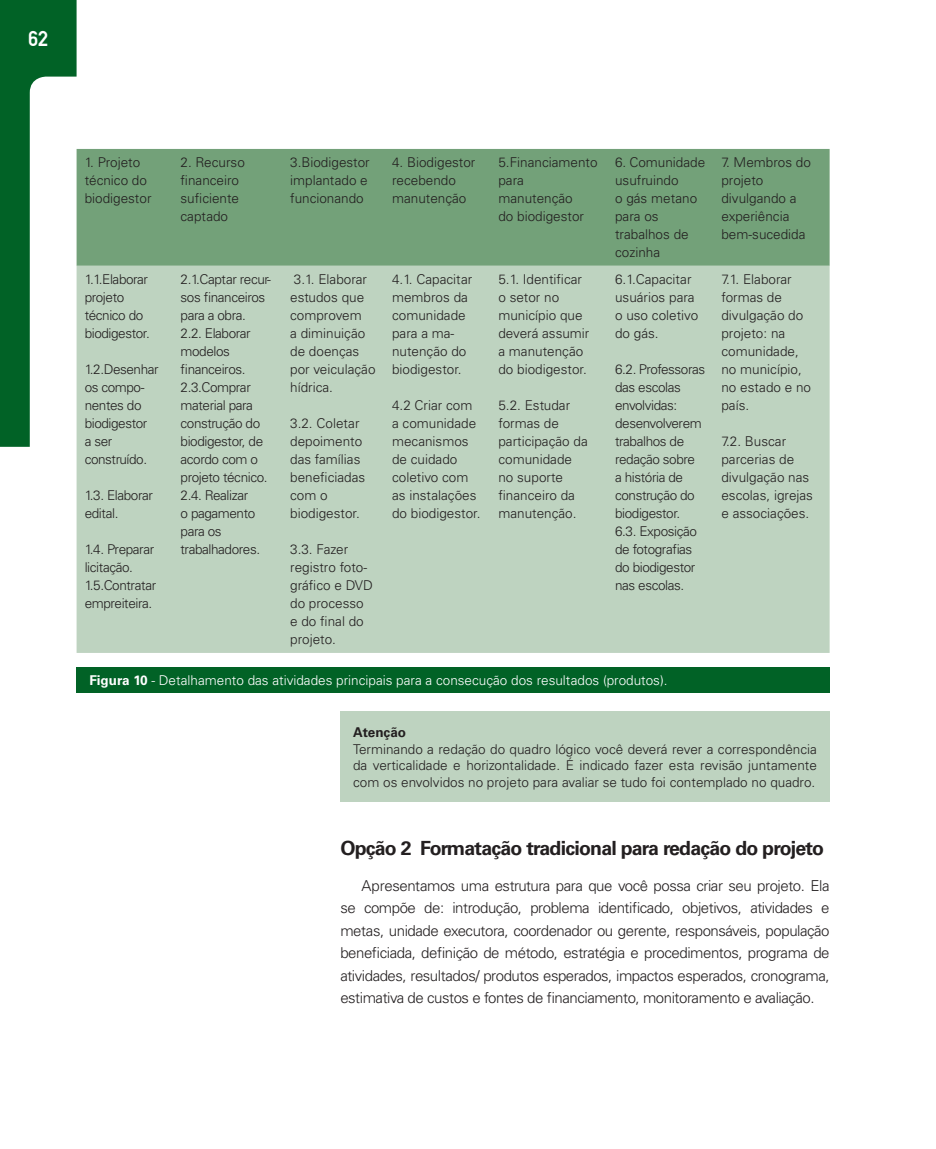
<style>
.page{position:relative;width:936px;height:1149px;background:#fff}
.page>*{position:absolute;margin:0;border:0;box-sizing:border-box;transform-origin:0 0}
.t1{font:21px "Alte DIN1451 Mittelschriftgepraegt";color:#fff}
.Titulo_3{font:700 19.5px "Univers LT Std";letter-spacing:-.04em;color:#231f20}
.Texto_corrido{font:300 15px/22.5px "Univers LT Std";letter-spacing:-.03em;color:#231f20;text-align:justify}
.Tabela{font:300 13.5px/18px "Univers LT Std";color:#231f20}
.Tabela-2{font:300 13.5px/18px "Univers LT Std";letter-spacing:-.03em;color:#231f20}
.box_destaque{font:300 13.5px/16.5px "Univers LT Std";color:#231f20;text-align:justify}
.Legenda{font:300 13.5px "Univers LT Std";color:#fff}
.box_destaque-2{font:700 13.5px "Univers LT Std";color:#231f20}
.s1{font-weight:700}
</style>
<div class="page">
<svg style="left:0;top:0;width:77px;height:446px"></svg>
<div style="left:77px;top:149px;width:752px;height:117px;background:#73a179"></div>
<div style="left:77px;top:266px;width:752px;height:386px;background:#bed3c0"></div>
<div style="left:77px;top:666px;width:752px;height:26px;background:#016226"></div>
<div style="left:340px;top:711px;width:489px;height:90px;background:#bed3c0"></div>
<h1 class="t1" style="left:28px;top:26px;width:22px">62</h1>
<p class="Tabela" style="left:85px;top:153px;width:68px">1. Projeto técnico do biodigestor</p>
<p class="Tabela" style="left:180px;top:153px;width:66px">2. Recurso financeiro suficiente captado</p>
<p class="Tabela" style="left:290px;top:153px;width:81px">3.Biodigestor implantado e funcionando</p>
<p class="Tabela" style="left:392px;top:153px;width:85px">4. Biodigestor recebendo manutenção</p>
<p class="Tabela" style="left:498px;top:153px;width:101px">5.Financiamento para manutenção<br>do biodigestor</p>
<p class="Tabela" style="left:615px;top:153px;width:92px">6. Comunidade usufruindo<br>o gás metano para os trabalhos de cozinha</p>
<p class="Tabela" style="left:721px;top:153px;width:91px">7. Membros do projeto divulgando a experiência bem-sucedida</p>
<p class="Tabela-2" style="left:85px;top:270px;width:67px">1.1.Elaborar projeto técnico do biodigestor.</p>
<p class="Tabela-2" style="left:85px;top:360px;width:75px">1.2.Desenhar os compo&shy;nentes do biodigestor<br>a ser construído.</p>
<p class="Tabela-2" style="left:85px;top:486px;width:70px">1.3. Elaborar edital.</p>
<p class="Tabela-2" style="left:85px;top:540px;width:71px">1.4. Preparar licitação.</p>
<p class="Tabela-2" style="left:85px;top:576px;width:73px">1.5.Contratar empreiteira.</p>
<p class="Tabela-2" style="left:180px;top:270px;width:92px">2.1.Captar recur&shy;sos financeiros para a obra.</p>
<p class="Tabela-2" style="left:180px;top:324px;width:72px">2.2. Elaborar modelos financeiros.</p>
<p class="Tabela-2" style="left:180px;top:378px;width:88px">2.3.Comprar material para construção do biodigestor, de acordo com o projeto técnico.</p>
<p class="Tabela-2" style="left:180px;top:486px;width:81px">2.4. Realizar<br>o pagamento para os trabalhadores.</p>
<p class="Tabela" style="left:392px;top:270px;width:82px">4.1. Capacitar membros da comunidade para a ma&shy;nutenção do biodigestor.</p>
<p class="Tabela" style="left:392px;top:396px;width:90px">4.2 Criar com a comunidade mecanismos de cuidado coletivo com as instalações do biodigestor.</p>
<p class="Tabela" style="left:615px;top:270px;width:85px">6.1.Capacitar usuários para o uso coletivo do gás.</p>
<p class="Tabela-2" style="left:615px;top:360px;width:92px">6.2. Professoras das escolas envolvidas: desenvolverem trabalhos de redação sobre<br>a história de construção do biodigestor.</p>
<p class="Tabela-2" style="left:615px;top:522px;width:83px">6.3. Exposição de fotografias do biodigestor nas escolas.</p>
<p class="Tabela" style="left:498px;top:270px;width:92px">5.1. Identificar o setor no município que deverá assumir a manutenção do biodigestor.</p>
<p class="Tabela" style="left:498px;top:396px;width:91px">5.2. Estudar formas de participação da comunidade no suporte financeiro da manutenção.</p>
<p class="Tabela" style="left:290px;top:270px;width:87px">3.1. Elaborar estudos que comprovem<br>a diminuição de doenças por veiculação hídrica.</p>
<p class="Tabela" style="left:290px;top:414px;width:77px">3.2. Coletar depoimento das famílias beneficiadas com o biodigestor.</p>
<p class="Tabela" style="left:290px;top:540px;width:84px">3.3. Fazer registro foto&shy;gráfico e DVD do processo e do final do projeto.</p>
<p class="Tabela" style="left:721px;top:270px;width:91px">7.1. Elaborar formas de divulgação do projeto: na comunidade, no município, no estado e no país.</p>
<p class="Tabela" style="left:721px;top:432px;width:93px">7.2. Buscar parcerias de divulgação nas escolas, igrejas e associações.</p>
<p class="Legenda" style="left:89px;top:671px;width:579px"><span class="s1">Figura 10</span> - Detalhamento das atividades principais para a consecução dos resultados (produtos).</p>
<p class="box_destaque-2" style="left:353px;top:724px;width:54px">Atenção</p>
<p class="box_destaque" style="left:353px;top:740px;width:465px">Terminando a redação do quadro lógico você deverá rever a correspondência da verticalidade e horizontalidade. É indicado fazer esta revisão juntamente com os envolvidos no projeto para avaliar se tudo foi contemplado no quadro.</p>
<p class="Titulo_3" style="left:340px;top:836px;width:485px">Opção 2 Formatação tradicional para redação do projeto</p>
<p class="Texto_corrido" style="left:340px;top:873px;width:490px;text-indent:21px">Apresentamos uma estrutura para que você possa criar seu projeto. Ela se compõe de: introdução, problema identificado, objetivos, atividades e metas, unidade executora, coordenador ou gerente, responsáveis, população beneficiada, definição de método, estratégia e procedimentos, programa de atividades, resultados/ produtos esperados, impactos esperados, cronograma, estimativa de custos e fontes de financiamento, monitoramento e avaliação.</p>
</div>
